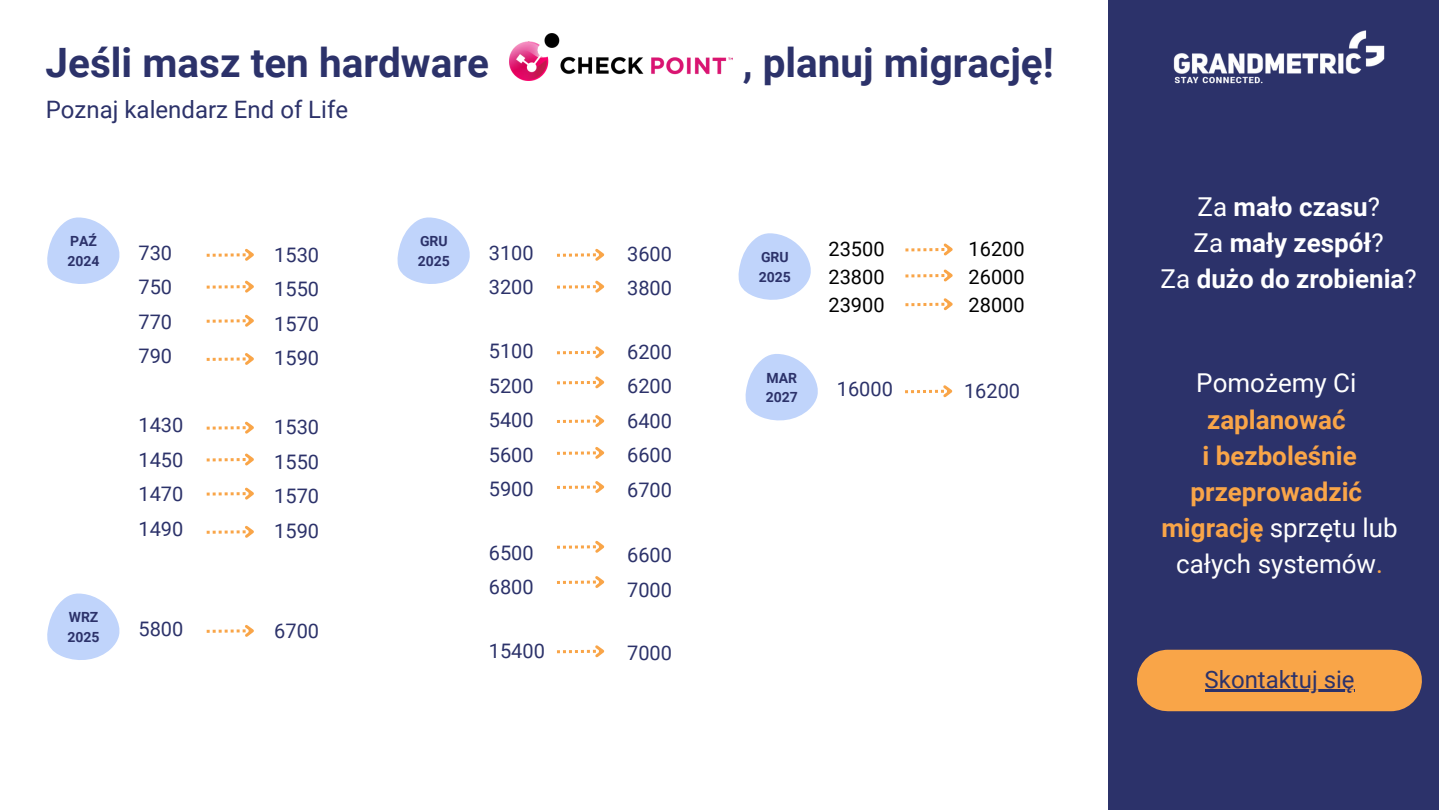
<style>
.page{position:relative;width:1440px;height:810px;background:#fff}
.page>*{position:absolute;margin:0;border:0;box-sizing:border-box;transform-origin:0 0}
.t1{font:700 40.5px "Roboto";color:#2c326a}
.t2{font:700 26px/36px "Roboto";color:#f9a548;text-align:center}
.t3{font:700 26px/36px "Roboto";color:#fff;text-align:center}
.t4{font:26px "Roboto";color:#fff}
.t5{font:24px "Roboto";color:#2c326a}
.t6{font:20px/34.5px "Roboto";color:#2c326a;text-align:justify}
.t7{font:20px/27.8px "Roboto";color:#000;text-align:justify}
.t8{font:700 14px/19.5px "Roboto";color:#2c326a}
.s1{font-weight:400}
.s2{font-weight:400;color:#fff}
</style>
<div class="page">
<svg style="left:47px;top:217px;width:73px;height:67px"></svg>
<svg style="left:207px;top:248px;width:47px;height:13px"></svg>
<img style="left:509px;top:33px;width:223px;height:48px">
<svg style="left:207px;top:280px;width:47px;height:13px"></svg>
<svg style="left:207px;top:314px;width:47px;height:13px"></svg>
<svg style="left:207px;top:353px;width:47px;height:12px"></svg>
<svg style="left:207px;top:421px;width:47px;height:13px"></svg>
<svg style="left:207px;top:453px;width:47px;height:13px"></svg>
<svg style="left:207px;top:487px;width:47px;height:13px"></svg>
<svg style="left:207px;top:525px;width:47px;height:13px"></svg>
<svg style="left:47px;top:593px;width:73px;height:67px"></svg>
<svg style="left:207px;top:625px;width:47px;height:12px"></svg>
<svg style="left:397px;top:217px;width:73px;height:67px"></svg>
<svg style="left:557px;top:248px;width:48px;height:13px"></svg>
<svg style="left:557px;top:280px;width:48px;height:13px"></svg>
<svg style="left:557px;top:346px;width:48px;height:13px"></svg>
<svg style="left:557px;top:415px;width:48px;height:12px"></svg>
<svg style="left:557px;top:447px;width:48px;height:12px"></svg>
<svg style="left:557px;top:481px;width:48px;height:12px"></svg>
<svg style="left:557px;top:540px;width:48px;height:13px"></svg>
<svg style="left:557px;top:376px;width:48px;height:13px"></svg>
<svg style="left:557px;top:576px;width:48px;height:12px"></svg>
<svg style="left:557px;top:645px;width:48px;height:13px"></svg>
<svg style="left:745px;top:354px;width:73px;height:67px"></svg>
<svg style="left:905px;top:385px;width:48px;height:13px"></svg>
<svg style="left:905px;top:243px;width:48px;height:13px"></svg>
<svg style="left:905px;top:298px;width:48px;height:13px"></svg>
<svg style="left:905px;top:269px;width:48px;height:13px"></svg>
<svg style="left:738px;top:233px;width:73px;height:67px"></svg>
<div style="left:1109px;top:0;width:330px;height:810px;background:#2c326a"></div>
<img style="left:1173px;top:30px;width:212px;height:54px">
<div style="left:1168px;top:650px;width:223px;height:61px;background:#f9a548"></div>
<hr style="left:1205px;top:690px;width:150px;height:2px;background:#2c326a">
<h1 class="t1" style="left:46px;top:39px;width:445px">Jeśli masz ten hardware</h1>
<h1 class="t1" style="left:743px;top:39px;width:312px">, planuj migrację!</h1>
<p class="t5" style="left:46px;top:96px;width:304px">Poznaj kalendarz End of Life</p>
<p class="t8" style="left:68px;top:232px;width:34px">PAŹ<br>2024</p>
<p class="t6" style="left:138px;top:236px;width:35px">730<br>750<br>770<br>790</p>
<p class="t6" style="left:138px;top:408px;width:46px">1430<br>1450<br>1470<br>1490</p>
<p class="t6" style="left:274px;top:238px;width:46px">1530<br>1550<br>1570<br>1590</p>
<p class="t6" style="left:274px;top:410px;width:46px">1530<br>1550<br>1570<br>1590</p>
<p class="t8" style="left:68px;top:608px;width:34px">WRZ<br>2025</p>
<p class="t6" style="left:274px;top:614px;width:46px">6700</p>
<p class="t6" style="left:138px;top:612px;width:46px">5800</p>
<p class="t8" style="left:418px;top:232px;width:34px">GRU<br>2025</p>
<p class="t6" style="left:627px;top:236px;width:46px">3600<br>3800</p>
<p class="t6" style="left:489px;top:236px;width:46px">3100<br>3200</p>
<p class="t6" style="left:489px;top:334px;width:46px">5100<br>5200<br>5400<br>5600<br>5900</p>
<p class="t6" style="left:489px;top:536px;width:46px">6500<br>6800</p>
<p class="t6" style="left:489px;top:634px;width:58px">15400</p>
<p class="t6" style="left:627px;top:335px;width:46px">6200<br>6200<br>6400<br>6600<br>6700</p>
<p class="t6" style="left:627px;top:538px;width:46px">6600<br>7000</p>
<p class="t6" style="left:627px;top:636px;width:46px">7000</p>
<p class="t8" style="left:759px;top:247px;width:34px">GRU<br>2025</p>
<p class="t7" style="left:828px;top:235px;width:58px">23500<br>23800<br>23900</p>
<p class="t7" style="left:969px;top:235px;width:58px">16200<br>26000<br>28000</p>
<p class="t8" style="left:766px;top:368px;width:34px">MAR<br>2027</p>
<p class="t6" style="left:964px;top:374px;width:58px">16200</p>
<p class="t6" style="left:837px;top:372px;width:58px">16000</p>
<h2 class="t3" style="left:1161px;top:189px;width:258px"><span class="s1">Za</span> mało czasu<span class="s1">?<br>Za</span> mały zespół<span class="s1">?<br>Za</span> dużo do zrobienia<span class="s1">?</span></h2>
<h2 class="t4" style="left:1196px;top:368px;width:162px">Pomożemy Ci</h2>
<h2 class="t2" style="left:1161px;top:402px;width:238px">zaplanować<br>i bezboleśnie przeprowadzić migrację <span class="s2">sprzętu lub całych systemów</span><span class="s1">.</span></h2>
<p class="t5" style="left:1205px;top:666px;width:151px">Skontaktuj się</p>
</div>
